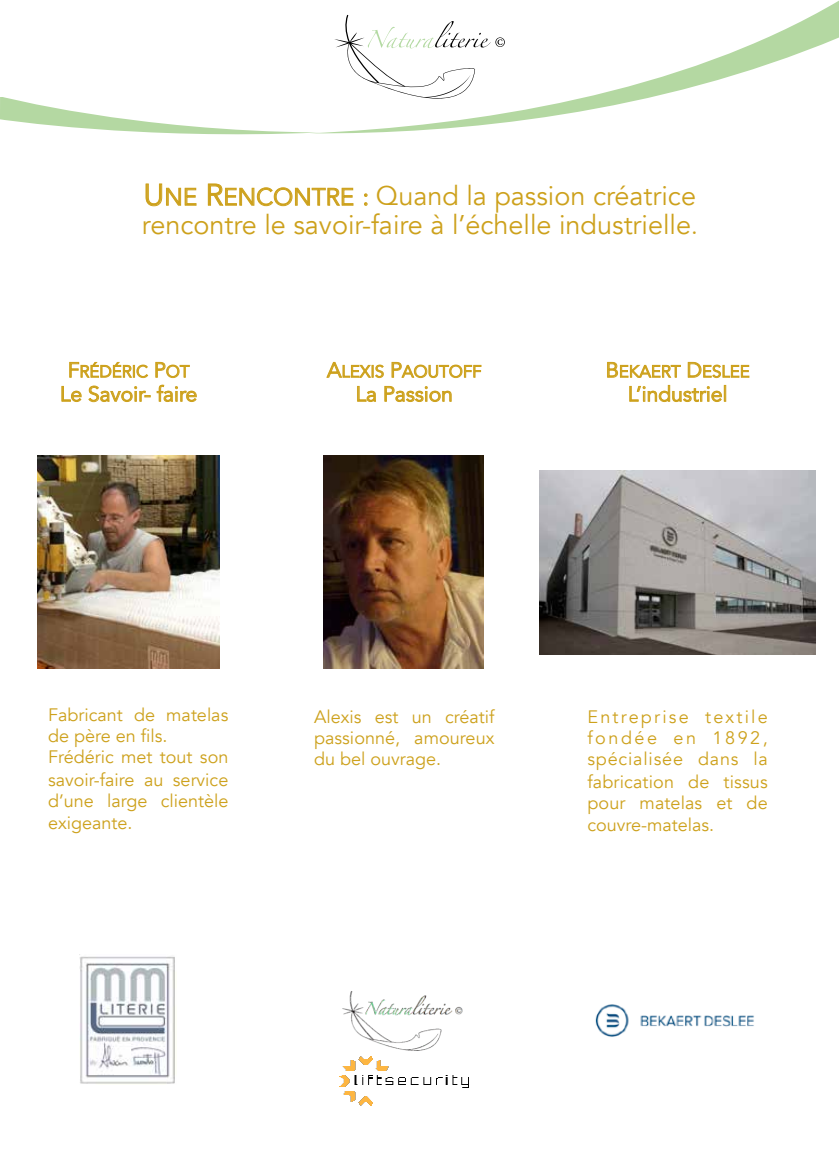
<style>
.page{position:relative;width:839px;height:1175px;background:#fff}
.page>*{position:absolute;margin:0;border:0;box-sizing:border-box;transform-origin:0 0}
.t1{font:27px/28.8px "Avenir";color:#cda11c}
.t2{font:21px "Avenir";color:#cda11c}
.t3{font:18px/21.6px "Avenir";color:#cda11c;text-align:justify}
.t4{font:16.8px "Avenir";color:#cda11c}
.s1{font-size:30px}
.s2{font-size:24px}
.s3{font-size:21px}
</style>
<div class="page">
<svg style="left:319px;top:1px;width:519px;height:133px"></svg>
<svg style="left:0;top:97px;width:319px;height:38px"></svg>
<svg style="left:145px;top:183px;width:52px;height:23px"></svg>
<svg style="left:208px;top:183px;width:145px;height:23px"></svg>
<svg style="left:364px;top:193px;width:4px;height:13px"></svg>
<img style="left:595px;top:1004px;width:159px;height:33px">
<img style="left:339px;top:1056px;width:129px;height:49px">
<img style="left:342px;top:991px;width:121px;height:60px">
<img style="left:80px;top:956px;width:95px;height:128px">
<img style="left:37px;top:455px;width:182px;height:214px">
<svg style="left:69px;top:362px;width:79px;height:16px"></svg>
<svg style="left:155px;top:362px;width:35px;height:16px"></svg>
<svg style="left:61px;top:386px;width:21px;height:16px"></svg>
<svg style="left:88px;top:385px;width:62px;height:17px"></svg>
<svg style="left:157px;top:384px;width:40px;height:18px"></svg>
<svg style="left:326px;top:362px;width:58px;height:16px"></svg>
<svg style="left:391px;top:362px;width:90px;height:16px"></svg>
<svg style="left:357px;top:386px;width:19px;height:16px"></svg>
<svg style="left:384px;top:386px;width:67px;height:16px"></svg>
<svg style="left:607px;top:362px;width:73px;height:16px"></svg>
<svg style="left:687px;top:362px;width:62px;height:16px"></svg>
<svg style="left:629px;top:385px;width:97px;height:17px"></svg>
<img style="left:539px;top:470px;width:276px;height:184px">
<img style="left:324px;top:455px;width:160px;height:214px">
<div style="left:309px;top:0;width:220px;height:108px;background:#fff"></div>
<svg style="left:334px;top:15px;width:171px;height:84px"></svg>
<h1 class="t1" style="left:142px;top:182px;width:557px"><span class="s1">U</span><span class="s2">NE</span> <span class="s1">R</span><span class="s2">ENCONTRE :</span> Quand la passion créatrice rencontre le savoir-faire à l’échelle industrielle<span class="s2">.</span></h1>
<p class="t4" style="left:68px;top:361px;width:123px"><span class="s3">F</span>RÉDÉRIC <span class="s3">P</span>OT</p>
<p class="t2" style="left:60px;top:381px;width:139px">Le Savoir- faire</p>
<p class="t4" style="left:327px;top:361px;width:156px"><span class="s3">A</span>LEXIS <span class="s3">P</span>AOUTOFF</p>
<p class="t2" style="left:355px;top:381px;width:99px">La Passion</p>
<p class="t4" style="left:605px;top:361px;width:145px"><span class="s3">B</span>EKAERT <span class="s3">D</span>ESLEE</p>
<p class="t2" style="left:627px;top:381px;width:101px">L’industriel</p>
<p class="t3" style="left:48px;top:704px;width:182px;text-align:left">Fabricant de matelas de père en fils.<br>Frédéric met tout son savoir-faire au service d’une large clientèle exigeante.</p>
<p class="t3" style="left:314px;top:707px;width:182px;line-height:21px">Alexis est un créatif passionné, amoureux du bel ouvrage.</p>
<p class="t3" style="left:587px;top:706px;width:182px">Entreprise textile fondée en 1892, spécialisée dans la fabrication de tissus pour matelas et de couvre-matelas.</p>
</div>
